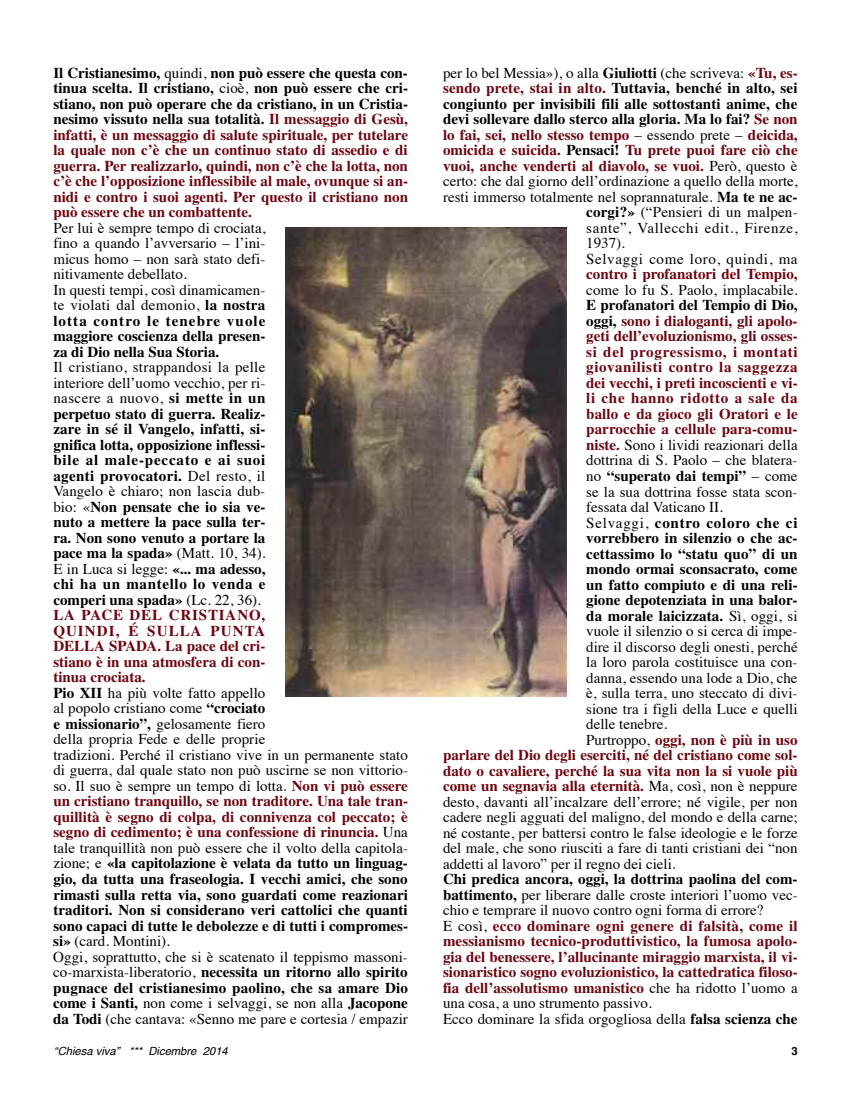
<style>
.page{position:relative;width:851px;height:1117px;background:#fff}
.page>*{position:absolute;margin:0;border:0;box-sizing:border-box;transform-origin:0 0}
.t1{font:700 15px/15.5px "Times LT Std";color:#6c0610;text-align:justify}
.t2{font:15px/15.5px "Times";color:#000}
.t3{font:700 15px/15.5px "Times LT Std";color:#000;text-align:justify}
.t4{font:15px "Times";letter-spacing:.04em;color:#000}
.t5{font:italic 11.25px "Helvetica";color:#000}
.t6{font:700 11.25px "Helvetica";color:#000}
.s1{color:#000}
.s2{font-family:"Times";font-weight:400;color:#000}
.s3{font-family:"Times LT Std";font-weight:700}
.s4{font-family:"Times";font-weight:400}
.s5{font-family:"Times LT Std";font-weight:700;color:#6c0610}
</style>
<div class="page">
<img style="left:285px;top:228px;width:281px;height:468px">
<p class="t1" style="left:53px;top:66px;width:356px"><span class="s1">Il Cristianesimo,</span> <span class="s2">quindi,</span> <span class="s1">non può essere che questa con&shy;tinua scelta. Il cristiano,</span> <span class="s2">cioè,</span> <span class="s1">non può essere che cri&shy;stiano, non può operare che da cristiano, in un Cristia&shy;nesimo vissuto nella sua totalità.</span> Il messaggio di Gesù, infatti, è un messaggio di salute spirituale, per tutelare la quale non c’è che un continuo stato di assedio e di guerra. Per realizzarlo, quindi, non c’è che la lotta, non c’è che l’opposizione inflessibile al male, ovunque si an&shy;nidi e contro i suoi agenti. Per questo il cristiano non può essere che un combattente.</p>
<p class="t2" style="left:53px;top:221px;width:213px">Per lui è sempre tempo di crociata, fino a quando l’avversario – l’ini&shy;micus homo – non sarà stato defi&shy;nitivamente debellato.<br>In questi tempi, così dinamicamen&shy;te violati dal demonio, <span class="s3">la nostra</span></p>
<p class="t3" style="left:53px;top:314px;width:214px">lotta contro le tenebre vuole maggiore coscienza della presen&shy;za di Dio nella Sua Storia.</p>
<p class="t2" style="left:53px;top:360px;width:213px;text-align:justify">Il cristiano, strappandosi la pelle interiore dell’uomo vecchio, per ri&shy;nascere a nuovo, <span class="s3">si mette in un</span></p>
<p class="t3" style="left:53px;top:407px;width:213px">perpetuo stato di guerra. Realiz&shy;zare in sé il Vangelo, infatti, si&shy;gnifica lotta, opposizione inflessi&shy;bile al male-peccato e ai suoi agenti provocatori. <span class="s4">Del resto, il</span></p>
<p class="t2" style="left:53px;top:484px;width:213px">Vangelo è chiaro; non lascia dub-</p>
<p class="t3" style="left:53px;top:500px;width:214px"><span class="s4">bio: «</span>Non pensate che io sia ve&shy;nuto a mettere la pace sulla ter&shy;ra. Non sono venuto a portare la pace ma la spada» <span class="s4">(Matt. 10, 34).</span></p>
<p class="t2" style="left:53px;top:562px;width:213px">E in Luca si legge: <span class="s3">«... ma adesso,</span></p>
<p class="t1" style="left:53px;top:578px;width:213px;text-align:left"><span class="s1">chi ha un mantello lo venda e comperi una spada»</span> <span class="s2">(Lc. 22, 36).<br></span>LA PACE DEL CRISTIANO,<br>QUINDI, É SULLA PUNTA<br>DELLA SPADA. La pace del cri&shy;stiano è in una atmosfera di con&shy;tinua crociata.</p>
<p class="t2" style="left:53px;top:686px;width:356px"><span class="s3">Pio XII</span> ha più volte fatto appello<br>al popolo cristiano come <span class="s3">“crociato<br>e missionario”,</span> gelosamente fiero<br>della propria Fede e delle proprie<br>tradizioni. Perché il cristiano vive in un permanente stato di guerra, dal quale stato non può uscirne se non vittorio&shy;so. Il suo è sempre un tempo di lotta. <span class="s5">Non vi può essere</span></p>
<p class="t1" style="left:53px;top:795px;width:356px">un cristiano tranquillo, se non traditore. Una tale tran&shy;quillità è segno di colpa, di connivenza col peccato; è segno di cedimento; è una confessione di rinuncia. <span class="s2">Una</span></p>
<p class="t2" style="left:53px;top:841px;width:356px">tale tranquillità non può essere che il volto della capitola-</p>
<p class="t3" style="left:53px;top:857px;width:356px"><span class="s4">zione; e</span> «la capitolazione è velata da tutto un linguag&shy;gio, da tutta una fraseologia. I vecchi amici, che sono rimasti sulla retta via, sono guardati come reazionari traditori. Non si considerano veri cattolici che quanti sono capaci di tutte le debolezze e di tutti i compromes-</p>
<p class="t2" style="left:53px;top:934px;width:356px"><span class="s3">si»</span> (card. Montini).<br>Oggi, soprattutto, che si è scatenato il teppismo massoni-</p>
<p class="t3" style="left:53px;top:965px;width:356px"><span class="s4">co-marxista-liberatorio,</span> necessita un ritorno allo spirito pugnace del cristianesimo paolino, che sa amare Dio</p>
<p class="t2" style="left:53px;top:996px;width:356px"><span class="s3">come i Santi,</span> non come i selvaggi, se non alla <span class="s3">Jacopone da Todi</span> (che cantava: «Senno me pare e cortesia / empazir</p>
<p class="t2" style="left:443px;top:66px;width:356px">per lo bel Messia»), o alla <span class="s3">Giuliotti</span> (che scriveva: <span class="s5">«Tu, es-</span></p>
<p class="t1" style="left:443px;top:82px;width:356px">sendo prete, stai in alto. <span class="s1">Tuttavia, benché in alto, sei congiunto per invisibili fili alle sottostanti anime, che devi sollevare dallo sterco alla gloria. Ma lo fai?</span> Se non lo fai, sei, nello stesso tempo <span class="s2">– essendo prete –</span> deicida, omicida e suicida. <span class="s1">Pensaci!</span> Tu prete puoi fare ciò che vuoi, anche venderti al diavolo, se vuoi. <span class="s2">Però, questo è</span></p>
<p class="t2" style="left:443px;top:175px;width:356px">certo: che dal giorno dell’ordinazione a quello della morte,</p>
<p class="t2" style="left:443px;top:190px;width:356px">resti immerso totalmente nel soprannaturale. <span class="s3">Ma te ne ac-</span></p>
<p class="t2" style="left:586px;top:206px;width:213px"><span class="s3">corgi?»</span> (“Pensieri di un malpen-</p>
<p class="t4" style="left:586px;top:221px;width:213px">sante”, Vallecchi edit., Firenze,</p>
<p class="t2" style="left:586px;top:237px;width:40px">1937).</p>
<p class="t4" style="left:586px;top:252px;width:213px">Selvaggi come loro, quindi, ma</p>
<p class="t1" style="left:586px;top:268px;width:213px">contro i profanatori del Tempio,</p>
<p class="t2" style="left:586px;top:283px;width:213px">come lo fu S. Paolo, implacabile.</p>
<p class="t1" style="left:586px;top:299px;width:213px"><span class="s1">E profanatori del Tempio di Dio, oggi,</span> sono i dialoganti, gli apolo&shy;geti dell’evoluzionismo, gli osses&shy;si del progressismo, i montati giovanilisti contro la saggezza dei vecchi, i preti incoscienti e vi&shy;li che hanno ridotto a sale da ballo e da gioco gli Oratori e le parrocchie a cellule para-comu-</p>
<p class="t2" style="left:586px;top:438px;width:213px"><span class="s5">niste.</span> Sono i lividi reazionari della dottrina di S. Paolo – che blatera-</p>
<p class="t3" style="left:586px;top:469px;width:213px"><span class="s4">no</span> “superato dai tempi” <span class="s4">– come</span></p>
<p class="t2" style="left:586px;top:485px;width:213px">se la sua dottrina fosse stata scon&shy;fessata dal Vaticano II.</p>
<p class="t3" style="left:586px;top:516px;width:213px"><span class="s4">Selvaggi,</span> contro coloro che ci vorrebbero in silenzio o che ac&shy;cettassimo lo “statu quo” di un mondo ormai sconsacrato, come un fatto compiuto e di una reli&shy;gione depotenziata in una balor&shy;da morale laicizzata. <span class="s4">Sì, oggi, si</span></p>
<p class="t2" style="left:586px;top:624px;width:213px;text-align:justify">vuole il silenzio o si cerca di impe&shy;dire il discorso degli onesti, perché la loro parola costituisce una con&shy;danna, essendo una lode a Dio, che è, sulla terra, uno steccato di divi&shy;sione tra i figli della Luce e quelli delle tenebre.</p>
<p class="t1" style="left:443px;top:733px;width:356px;text-indent:143px"><span class="s2">Purtroppo,</span> oggi, non è più in uso parlare del Dio degli eserciti, né del cristiano come sol&shy;dato o cavaliere, perché la sua vita non la si vuole più come un segnavia alla eternità. <span class="s2">Ma, così, non è neppure</span></p>
<p class="t2" style="left:443px;top:795px;width:356px;text-align:justify">desto, davanti all’incalzare dell’errore; né vigile, per non cadere negli agguati del maligno, del mondo e della carne; né costante, per battersi contro le false ideologie e le forze del male, che sono riusciti a fare di tanti cristiani dei “non addetti al lavoro” per il regno dei cieli.</p>
<p class="t3" style="left:443px;top:872px;width:356px">Chi predica ancora, oggi, la dottrina paolina del com-</p>
<p class="t2" style="left:443px;top:887px;width:356px"><span class="s3">battimento,</span> per liberare dalle croste interiori l’uomo vec&shy;chio e temprare il nuovo contro ogni forma di errore?</p>
<p class="t1" style="left:443px;top:919px;width:356px"><span class="s2">E così,</span> ecco dominare ogni genere di falsità, come il messianismo tecnico-produttivistico, la fumosa apolo&shy;gia del benessere, l’allucinante miraggio marxista, il vi&shy;sionaristico sogno evoluzionistico, la cattedratica filoso&shy;fia dell’assolutismo umanistico <span class="s2">che ha ridotto l’uomo a</span></p>
<p class="t2" style="left:443px;top:996px;width:356px">una cosa, a uno strumento passivo.<br>Ecco dominare la sfida orgogliosa della <span class="s3">falsa scienza che</span></p>
<p class="t5" style="left:54px;top:1045px;width:175px">“Chiesa viva” *** Dicembre 2014</p>
<p class="t6" style="left:791px;top:1045px;width:8px">3</p>
</div>
